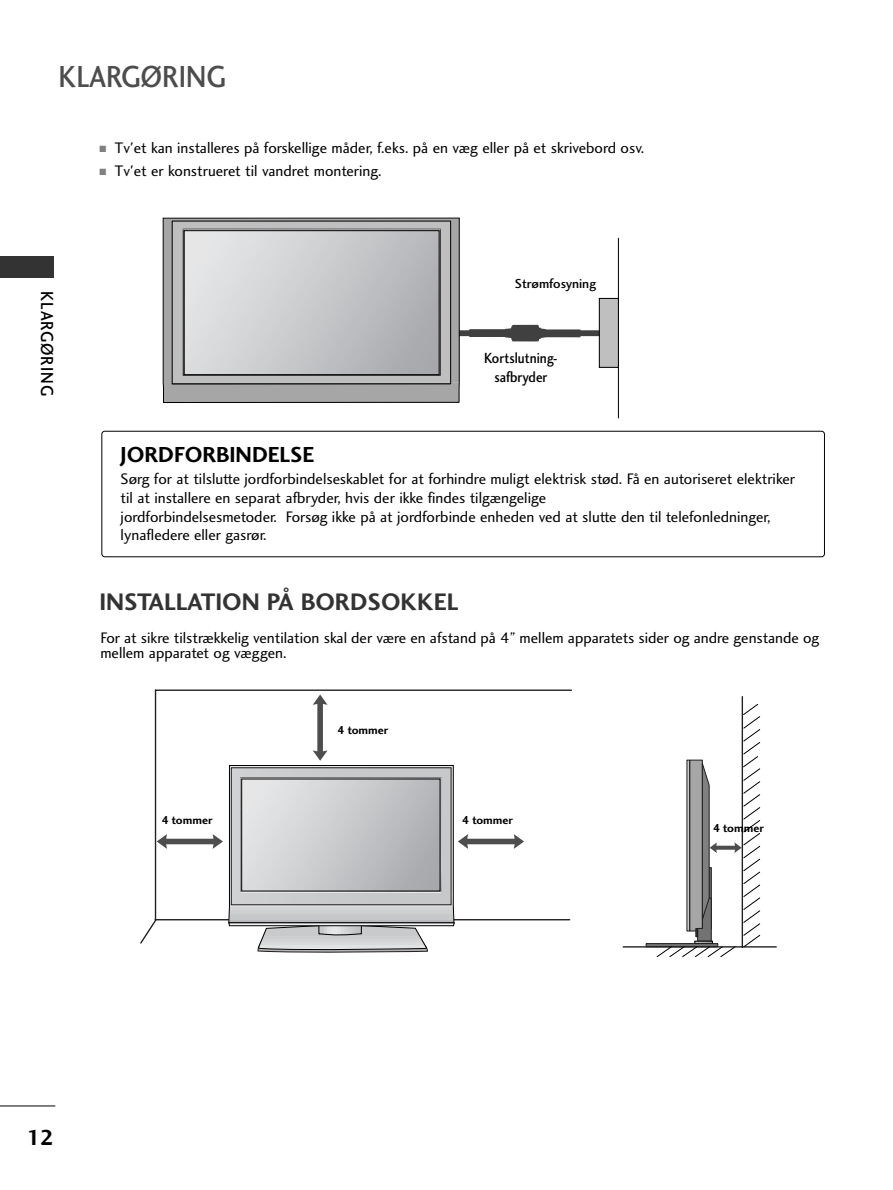
<style>
.page{position:relative;width:893px;height:1190px;background:#fff}
.page>*{position:absolute;margin:0;border:0;box-sizing:border-box;transform-origin:0 0}
.t1{font:31.5px "Charlotte Sans Medium Plain";color:#4d4d4d;scale:.9 1}
.t2{font:24.75px "Charlotte Sans Bold Plain";color:#333}
.t3{font:22.5px "Charlotte Sans Bold Plain";color:#000}
.t4{font:18px "Charlotte Sans Medium Plain";letter-spacing:.06em;color:#000;scale:.9 1}
.t5{font:15.75px/18.9px "Charlotte Sans Book Plain";color:#000}
.t6{font:15.15px/18.3px "Charlotte Sans Medium Plain";color:#000;text-align:center;scale:.89 1}
.t7{font:13.5px "Charlotte Sans Medium Plain";color:#000}
.t8{font:12px "Charlotte Sans Bold Plain";color:#000;scale:.95 1}
.s1{color:#808080}
</style>
<div class="page">
<hr style="left:0;top:1105px;width:55px;height:1px;background:#000">
<div style="left:0;top:257px;width:54px;height:21px;background:#333"></div>
<svg style="left:140px;top:689px;width:432px;height:255px"></svg>
<svg style="left:645px;top:943px;width:11px;height:3px"></svg>
<hr style="left:623px;top:946px;width:153px;height:1px;background:#231f20">
<hr style="left:741px;top:696px;width:2px;height:250px;background:#231f20">
<svg style="left:157px;top:694px;width:367px;height:259px"></svg>
<svg style="left:656px;top:704px;width:104px;height:253px"></svg>
<div style="left:451px;top:330px;width:154px;height:6px;background:#404040"></div>
<svg style="left:468px;top:325px;width:114px;height:16px"></svg>
<hr style="left:618px;top:238px;width:1px;height:180px;background:#000">
<div style="left:598px;top:298px;width:21px;height:70px;background:#bfbfbf;border:1px solid #000"></div>
<svg style="left:162px;top:381px;width:298px;height:22px;background:#989898"></svg>
<svg style="left:165px;top:220px;width:292px;height:161px;background:#989898"></svg>
<div style="left:172px;top:221px;width:279px;height:163px;background:#bfbfbf;border:1px solid #000"></div>
<hr style="left:182px;top:228px;width:259px;height:2px;background:#9a9c9f">
<img style="left:186px;top:232px;width:251px;height:141px">
<img style="left:341px;top:250px;width:96px;height:123px">
<div style="left:184px;top:230px;width:255px;height:145px;border:1px solid #000"></div>
<div style="left:101px;top:431px;width:723px;height:126px;border:1px solid #000;border-radius:3px"></div>
<h1 class="t1" style="left:59px;top:64px;width:187px">KLARGØRING</h1>
<p class="t4" style="left:54px;top:291px;width:117px;rotate:90deg">KLARGØRING</p>
<p class="t5" style="left:99px;top:140px;width:546px"><span class="s1">■</span> Tv'et kan installeres på forskellige måder, f.eks. på en væg eller på et skrivebord osv.</p>
<p class="t5" style="left:99px;top:162px;width:284px"><span class="s1">■</span> Tv'et er konstrueret til vandret montering.</p>
<p class="t7" style="left:515px;top:278px;width:83px">Strømfosyning</p>
<p class="t6" style="left:484px;top:350px;width:84px">Kortslutning&shy;safbryder</p>
<h3 class="t3" style="left:121px;top:445px;width:195px">JORDFORBINDELSE</h3>
<p class="t5" style="left:121px;top:470px;width:676px">Sørg for at tilslutte jordforbindelseskablet for at forhindre muligt elektrisk stød. Få en autoriseret elektriker til at installere en separat afbryder, hvis der ikke findes tilgængelige<br>jordforbindelsesmetoder. Forsøg ikke på at jordforbinde enheden ved at slutte den til telefonledninger, lynafledere eller gasrør.</p>
<h2 class="t2" style="left:99px;top:592px;width:360px">INSTALLATION PÅ BORDSOKKEL</h2>
<p class="t5" style="left:100px;top:631px;width:720px;line-height:15px">For at sikre tilstrækkelig ventilation skal der være en afstand på 4” mellem apparatets sider og andre genstande og mellem apparatet og væggen.</p>
<p class="t8" style="left:162px;top:815px;width:55px">4 tommer</p>
<p class="t8" style="left:337px;top:725px;width:55px">4 tommer</p>
<p class="t8" style="left:462px;top:815px;width:55px">4 tommer</p>
<p class="t8" style="left:713px;top:823px;width:55px">4 tommer</p>
<h3 class="t3" style="left:27px;top:1128px;width:28px">12</h3>
</div>
